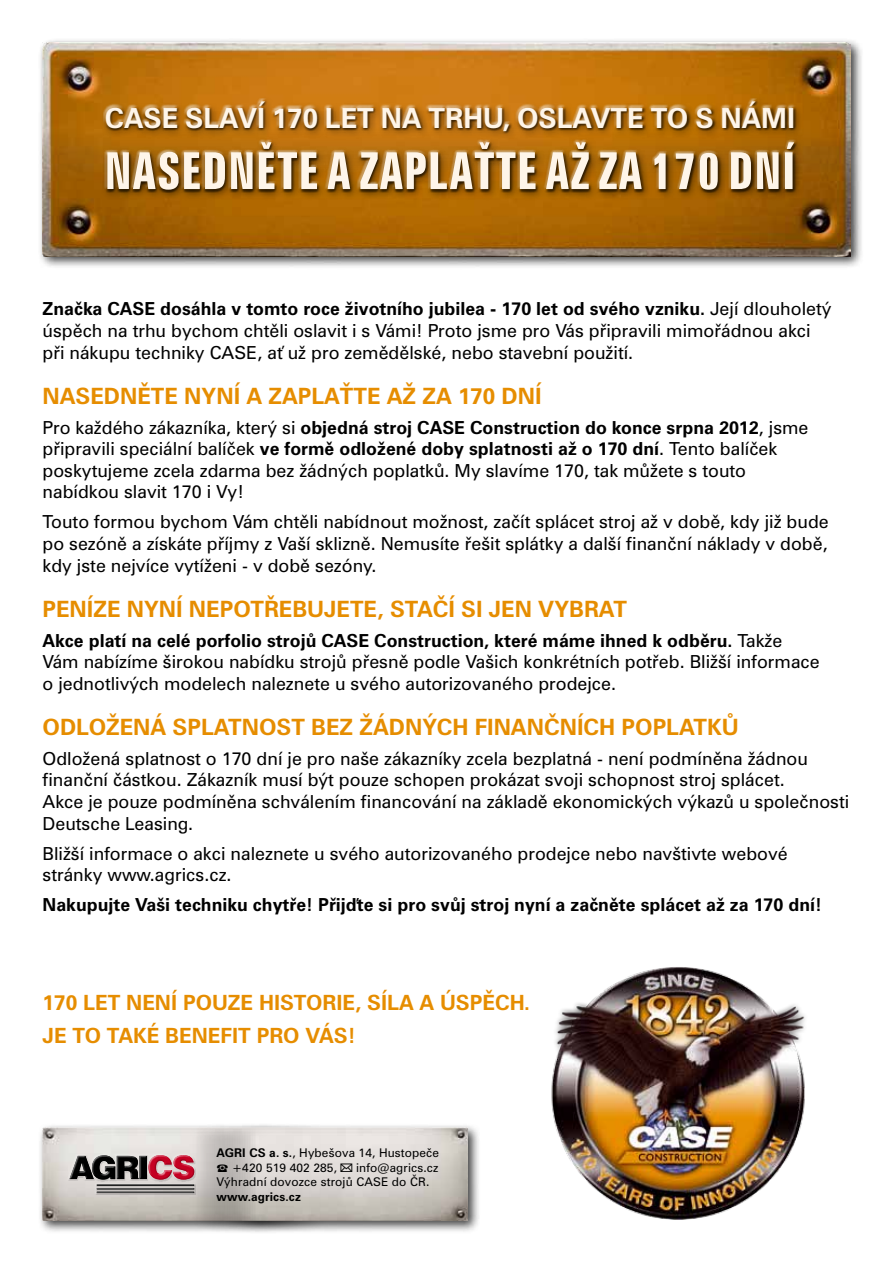
<style>
.page{position:relative;width:893px;height:1263px;background:#fff}
.page>*{position:absolute;margin:0;border:0;box-sizing:border-box;transform-origin:0 0}
.t1{font:700 extra-condensed 51px "Zurich AT";letter-spacing:.02em;color:#fef5e9}
.t2{font:700 27.75px "Zurich AT";color:#fef5e9}
.t3{font:700 22.5px "Zurich AT";color:#e68d00}
.t4{font:700 21px/33px "Zurich AT";color:#e68d00}
.t5{font:18px/21.6px "Zurich AT";color:#000}
.t6{font:700 18px "Zurich AT";color:#000}
.t7{font:12px/14.4px "Zurich AT";letter-spacing:.01em;color:#000}
.t8{font:700 12px "Zurich AT";letter-spacing:.01em;color:#000}
.s1{font-weight:700}
</style>
<div class="page">
<img style="left:551px;top:967px;width:254px;height:253px">
<div style="left:38px;top:1123px;width:291px;height:111px;background:#000;opacity:.75"></div>
<img style="left:43px;top:1128px;width:17px;height:92px">
<div style="left:190px;top:1123px;width:291px;height:111px;background:#000;opacity:.75"></div>
<img style="left:60px;top:1128px;width:407px;height:92px">
<div style="left:68px;top:1155px;width:128px;height:40px;background:#68676b;opacity:.8"></div>
<div style="left:69px;top:1153px;width:127px;height:41px;background:#e6e3df"></div>
<svg style="left:69px;top:1154px;width:128px;height:40px"></svg>
<div style="left:38px;top:38px;width:826px;height:231px;background:#000;opacity:.75"></div>
<img style="left:43px;top:43px;width:807px;height:213px">
<div style="left:100px;top:96px;width:704px;height:105px;background:#000;opacity:.55"></div>
<div style="left:104px;top:99px;width:694px;height:94px;background:#000;opacity:.55"></div>
<svg style="left:217px;top:1164px;width:11px;height:8px"></svg>
<svg style="left:341px;top:1163px;width:11px;height:9px"></svg>
<h2 class="t2" style="left:105px;top:100px;width:692px">case slaví 170 let na trhu, oslavte to s námi</h2>
<h1 class="t1" style="left:105px;top:142px;width:692px">NASEDNĚTE A ZAPLAŤTE AŽ ZA 170 DNÍ</h1>
<p class="t6" style="left:43px;top:298px;width:78px">Značka CASE</p>
<p class="t5" style="left:43px;top:298px;width:791px;text-indent:118px"><span class="s1">dosáhla v tomto roce životního jubilea - 170 let od svého vzniku.</span> Její dlouholetý úspěch na trhu bychom chtěli oslavit i s Vámi! Proto jsme pro Vás připravili mimořádnou akci při nákupu techniky CASE, ať už pro zemědělské, nebo stavební použití.</p>
<p class="t3" style="left:43px;top:382px;width:16px">NASE</p>
<p class="t3" style="left:104px;top:382px;width:427px">DNĚTE NYNÍ A ZAPLAŤTE AŽ ZA 170 DNÍ</p>
<p class="t5" style="left:43px;top:416px;width:388px">Pro každého zákazníka, který si <span class="s1">objedná stroj CASE</span></p>
<p class="t5" style="left:43px;top:416px;width:767px;text-indent:428px"><span class="s1">Construction do konce srpna 2012</span>, jsme připravili speciální balíček <span class="s1">ve formě odložené doby splatnosti až o 170 dní</span>. Tento balíček poskytujeme zcela zdarma bez žádných poplatků. My slavíme 170, tak můžete s touto nabídkou slavit 170 i Vy!</p>
<p class="t5" style="left:43px;top:511px;width:788px;text-align:justify">Touto formou bychom Vám chtěli nabídnout možnost, začít splácet stroj až v době, kdy již bude po sezóně a získáte příjmy z Vaší sklizně. Nemusíte řešit splátky a další finanční náklady v době, kdy jste nejvíce vytíženi - v době sezóny.</p>
<p class="t3" style="left:43px;top:595px;width:308px">PENÍZE NYNÍ NEPOTŘEBUJETE</p>
<p class="t3" style="left:378px;top:595px;width:28px">, STA</p>
<p class="t3" style="left:433px;top:595px;width:166px">ČÍ SI JEN VYBRAT</p>
<p class="t6" style="left:43px;top:629px;width:292px">Akce platí na celé porfolio strojů CASE</p>
<p class="t5" style="left:43px;top:629px;width:779px;text-indent:332px"><span class="s1">Construction, které máme ihned k odběru.</span> Takže<br>Vám nabízíme širokou nabídku strojů přesně podle Vašich konkrétních potřeb. Bližší informace o jednotlivých modelech naleznete u svého autorizovaného prodejce.</p>
<p class="t3" style="left:43px;top:713px;width:94px">ODLOŽENÁ</p>
<p class="t3" style="left:173px;top:713px;width:44px">SPLATNOST</p>
<p class="t3" style="left:311px;top:713px;width:191px">BEZ ŽÁDNÝCH FINAN</p>
<p class="t3" style="left:544px;top:713px;width:30px">ČNÍCH</p>
<p class="t3" style="left:622px;top:713px;width:119px">POPLATKŮ</p>
<p class="t5" style="left:43px;top:747px;width:808px">Odložená splatnost o 170 dní je pro naše zákazníky zcela bezplatná - není podmíněna žádnou finanční částkou. Zákazník musí být pouze schopen prokázat svoji schopnost stroj splácet.<br>Akce je pouze podmíněna schválením financování na základě ekonomických výkazů u společnosti Deutsche Leasing.</p>
<p class="t5" style="left:43px;top:842px;width:747px">Bližší informace o akci naleznete u svého autorizovaného prodejce nebo navštivte webové stránky www.agrics.cz.</p>
<p class="t6" style="left:43px;top:894px;width:781px">Nakupujte Vaši techniku chytře! Přijďte si pro svůj stroj nyní a začněte splácet až za 170 dní!</p>
<p class="t4" style="left:43px;top:985px;width:489px">170 let není pouze historie, síla a úspěch.<br>Je to také benefit pro Vás!</p>
<p class="t7" style="left:232px;top:1146px;width:209px;text-indent:-16px"><span class="s1">AGRI CS a. s.</span>, Hybešova 14, Hustopeče +420 519 402 285,</p>
<p class="t7" style="left:217px;top:1160px;width:223px;text-indent:140px">info@agrics.cz<br>Výhradní dovozce strojů CASE do ČR.</p>
<p class="t8" style="left:217px;top:1189px;width:86px">www.agrics.cz</p>
</div>
